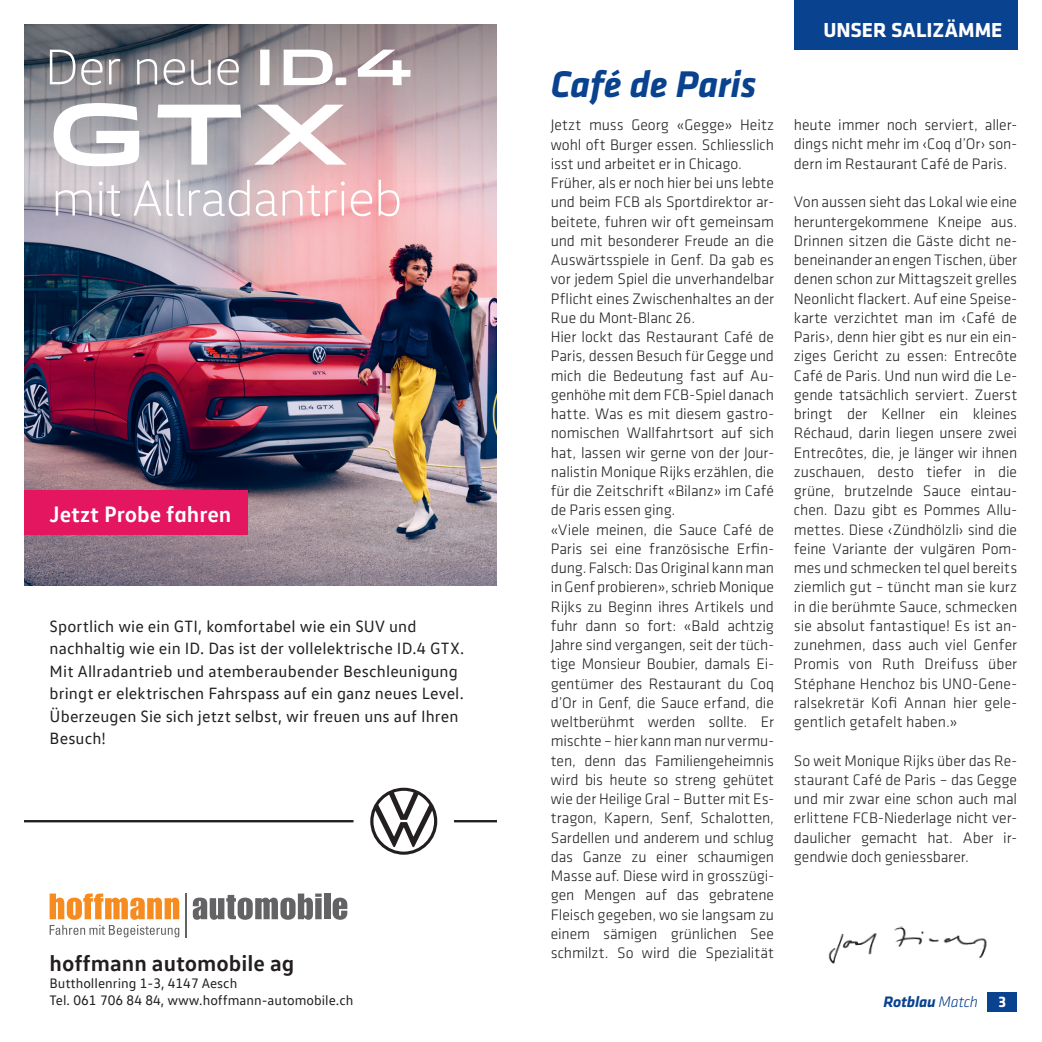
<style>
.page{position:relative;width:1042px;height:1042px;background:#fff}
.page>*{position:absolute;margin:0;border:0;box-sizing:border-box;transform-origin:0 0}
.t1{font:300 51.1px "VW Head";letter-spacing:-.01em;color:#fff}
.t2{font:italic 700 38.5px "Klavika";letter-spacing:-.01em;color:#09428e}
.t3{font:700 22.75px "VW Text";color:#231f20}
.t4{font:700 22.75px "VW Text";color:#fff}
.t5{font:700 21px "Klavika";letter-spacing:-.005em;color:#fff}
.t6{font:16.62px/22.4px "VW Text";letter-spacing:.01em;color:#231f20}
.t7{font:300 15.75px/19.2px "Klavika";letter-spacing:-.005em;color:#231f20;text-align:justify}
.t8{font:italic 700 15.75px "Klavika";letter-spacing:-.015em;color:#09428e}
.t9{font:700 15.75px "Klavika";color:#fff}
.t10{font:14px/16.8px "VW Text";color:#231f20}
.s1{font-weight:300}
</style>
<div class="page">
<div style="left:987px;top:992px;width:30px;height:20px;background:#09428e"></div>
<img style="left:25px;top:25px;width:471px;height:913px">
<div style="left:794px;top:0;width:223px;height:50px;background:#09428e"></div>
<img style="left:828px;top:926px;width:159px;height:38px">
<h1 class="t1" style="left:45px;top:37px;width:198px">Der neue</h1>
<h1 class="t1" style="left:51px;top:168px;width:352px">mit Allradantrieb</h1>
<h3 class="t4" style="left:50px;top:499px;width:183px">Jetzt Probe fahren</h3>
<p class="t6" style="left:50px;top:615px;width:416px">Sportlich wie ein GTI, komfortabel wie ein SUV und nachhaltig wie ein ID. Das ist der vollelektrische ID.4 GTX.<br>Mit Allradantrieb und atemberaubender Beschleunigung bringt er elektrischen Fahrspass auf ein ganz neues Level.<br>Überzeugen Sie sich jetzt selbst, wir freuen uns auf Ihren Besuch!</p>
<h3 class="t3" style="left:50px;top:948px;width:246px">hoffmann automobile ag</h3>
<p class="t10" style="left:50px;top:974px;width:305px">Butthollenring 1-3, 4147 Aesch<br>Tel. 061 706 84 84, www.hoffmann-automobile.ch</p>
<h2 class="t2" style="left:551px;top:57px;width:207px">Café de Paris</h2>
<h3 class="t5" style="left:823px;top:15px;width:180px">UNSER SALIZÄMME</h3>
<p class="t7" style="left:551px;top:115px;width:225px;text-align:left">Jetzt muss Georg «Gegge» Heitz wohl oft Burger essen. Schliesslich isst und arbeitet er in Chicago.<br>Früher, als er noch hier bei uns lebte und beim FCB als Sportdirektor ar&shy;beitete, fuhren wir oft gemeinsam und mit besonderer Freude an die<br>Auswärtsspiele in Genf. Da gab es vor jedem Spiel die unverhandelbar<br>Pflicht eines Zwischenhaltes an der<br>Rue du Mont-Blanc 26.<br>Hier lockt das Restaurant Café de<br>Paris, dessen Besuch für Gegge und mich die Bedeutung fast auf Au&shy;genhöhe mit dem FCB-Spiel danach hatte. Was es mit diesem gastro&shy;nomischen Wallfahrtsort auf sich hat, lassen wir gerne von der Jour&shy;nalistin Monique Rijks erzählen, die für die Zeitschrift «Bilanz» im Café de Paris essen ging.<br>«Viele meinen, die Sauce Café de<br>Paris sei eine französische Erfin&shy;dung. Falsch: Das Original kann man in Genf probieren», schrieb Monique<br>Rijks zu Beginn ihres Artikels und fuhr dann so fort: «Bald achtzig<br>Jahre sind vergangen, seit der tüch&shy;tige Monsieur Boubier, damals Ei&shy;gentümer des Restaurant du Coq d’Or in Genf, die Sauce erfand, die weltberühmt werden sollte. Er mischte – hier kann man nur vermu&shy;ten, denn das Familiengeheimnis wird bis heute so streng gehütet wie der Heilige Gral – Butter mit Es&shy;tragon, Kapern, Senf, Schalotten,<br>Sardellen und anderem und schlug das Ganze zu einer schaumigen<br>Masse auf. Diese wird in grosszügi&shy;gen Mengen auf das gebratene<br>Fleisch gegeben, wo sie langsam zu einem sämigen grünlichen See schmilzt. So wird die Spezialität</p>
<p class="t7" style="left:794px;top:115px;width:225px">heute immer noch serviert, aller&shy;dings nicht mehr im ‹Coq d’Or› son&shy;dern im Restaurant Café de Paris.</p>
<p class="t7" style="left:794px;top:192px;width:225px">Von aussen sieht das Lokal wie eine heruntergekommene Kneipe aus.<br>Drinnen sitzen die Gäste dicht ne&shy;beneinander an engen Tischen, über denen schon zur Mittagszeit grelles Neonlicht flackert. Auf eine Speise&shy;karte verzichtet man im ‹Café de Paris›, denn hier gibt es nur ein ein&shy;ziges Gericht zu essen: Entrecôte Café de Paris. Und nun wird die Le&shy;gende tatsächlich serviert. Zuerst bringt der Kellner ein kleines Réchaud, darin liegen unsere zwei Entrecôtes, die, je länger wir ihnen zuschauen, desto tiefer in die grüne, brutzelnde Sauce eintau&shy;chen. Dazu gibt es Pommes Allu&shy;mettes. Diese ‹Zündhölzli› sind die feine Variante der vulgären Pom&shy;mes und schmecken tel quel bereits ziemlich gut – tüncht man sie kurz in die berühmte Sauce, schmecken sie absolut fantastique! Es ist an&shy;zunehmen, dass auch viel Genfer Promis von Ruth Dreifuss über Stéphane Henchoz bis UNO-Gene&shy;ralsekretär Kofi Annan hier gele&shy;gentlich getafelt haben.»</p>
<p class="t7" style="left:794px;top:750px;width:225px">So weit Monique Rijks über das Re&shy;staurant Café de Paris – das Gegge und mir zwar eine schon auch mal erlittene FCB-Niederlage nicht ver&shy;daulicher gemacht hat. Aber ir&shy;gendwie doch geniessbarer.</p>
<p class="t8" style="left:883px;top:990px;width:96px">Rotblau <span class="s1">Match</span></p>
<p class="t9" style="left:998px;top:990px;width:9px">3</p>
</div>
